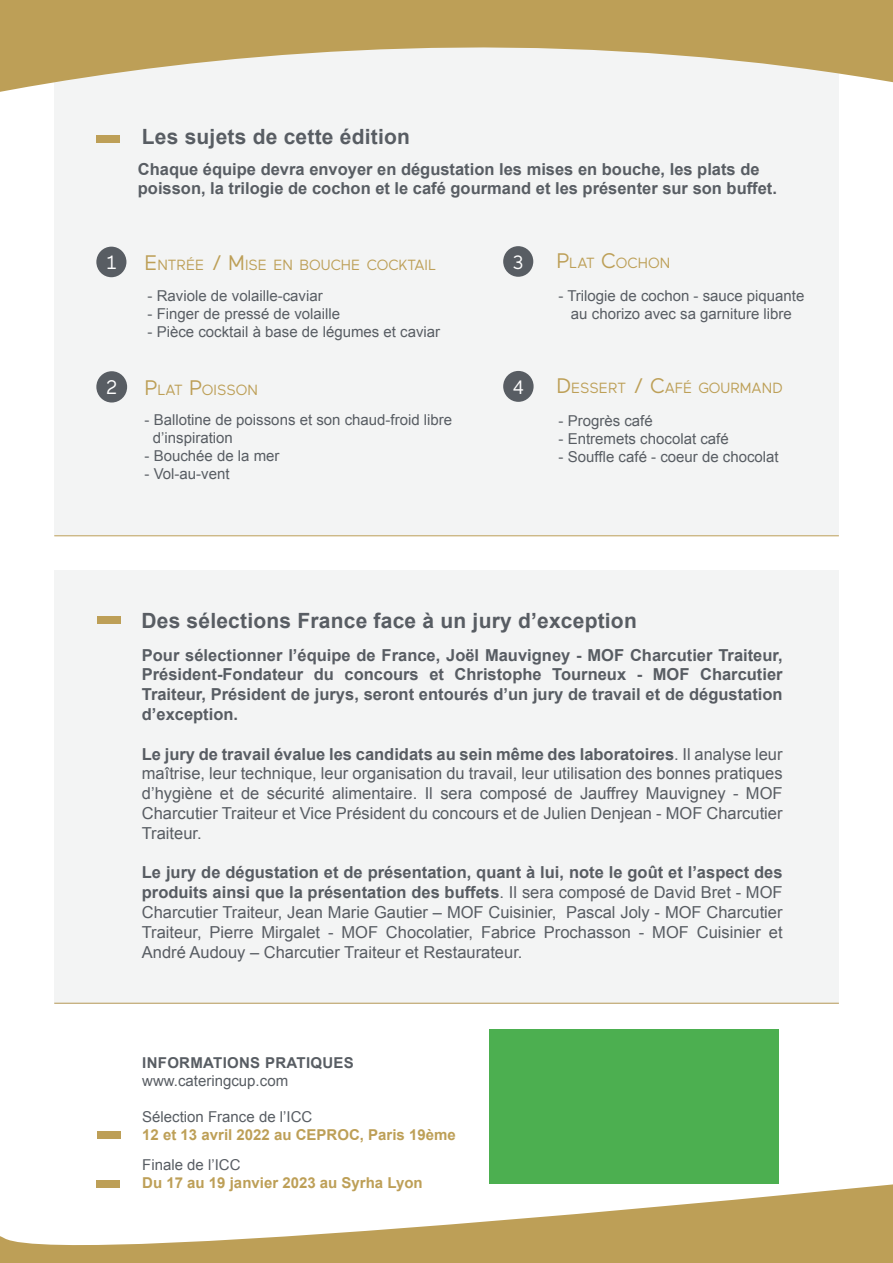
<style>
.page{position:relative;width:893px;height:1263px;background:#fff}
.page>*{position:absolute;margin:0;border:0;box-sizing:border-box;transform-origin:0 0}
.t1{font:700 21px "Arial";letter-spacing:.01em;color:#585d63}
.t2{font:19.65px "Maax";color:#fff}
.t3{font:19.35px "Maax";color:#fff}
.t4{font:19.2px "Maax";color:#fff}
.t5{font:16.5px/19.8px "Arial";color:#585d63;text-align:justify}
.t6{font:700 16.5px/19.8px "Arial";color:#585d63}
.t7{font:15px/18px "Arial";color:#585d63;text-align:center}
.t8{font:700 15px "Arial";color:#bd9f57}
.t9{font:700 15px "Arial";letter-spacing:.02em;color:#585d63}
.t10{font:14.7px "Maax";color:#bd9f57}
.s1{font-size:21px}
.s2{font-weight:700}
</style>
<div class="page">
<div style="left:54px;top:18px;width:784px;height:518px;background:#f3f4f4"></div>
<div style="left:96px;top:247px;width:30px;height:30px;background:#585d63;border-radius:50%"></div>
<div style="left:96px;top:371px;width:31px;height:31px;background:#585d63;border-radius:50%"></div>
<div style="left:503px;top:246px;width:30px;height:31px;background:#585d63;border-radius:50%"></div>
<div style="left:503px;top:371px;width:31px;height:31px;background:#585d63;border-radius:50%"></div>
<hr style="left:54px;top:535px;width:785px;height:1px;background:#bd9f57">
<hr style="left:54px;top:1003px;width:785px;height:1px;background:#bd9f57">
<svg style="left:0;top:0;width:893px;height:201px"></svg>
<div style="left:54px;top:570px;width:785px;height:433px;background:#f3f4f4"></div>
<div style="left:97px;top:135px;width:23px;height:7px;background:#bd9f57"></div>
<div style="left:97px;top:616px;width:24px;height:8px;background:#bd9f57"></div>
<div style="left:97px;top:1131px;width:24px;height:7px;background:#bd9f57"></div>
<svg style="left:0;top:1180px;width:893px;height:83px;fill:#bd9f57"></svg>
<div style="left:489px;top:1029px;width:290px;height:155px;background:#4caf50"></div>
<p class="t1" style="left:142px;top:123px;width:270px">Les sujets de cette édition</p>
<p class="t6" style="left:138px;top:160px;width:641px">Chaque équipe devra envoyer en dégustation les mises en bouche, les plats de poisson, la trilogie de cochon et le café gourmand et les présenter sur son buffet.</p>
<p class="t4" style="left:106px;top:252px;width:12px">1</p>
<p class="t10" style="left:145px;top:257px;width:293px"><span class="s1">E</span>NTRÉE <span class="s1">/ M</span>ISE E N BOUCHE COCKTAIL</p>
<p class="t4" style="left:513px;top:252px;width:12px">3</p>
<p class="t10" style="left:556px;top:255px;width:115px"><span class="s1">P</span>LAT <span class="s1">C</span>OCHON</p>
<p class="t7" style="left:148px;top:287px;width:177px">- Raviole de volaille-caviar</p>
<p class="t7" style="left:148px;top:305px;width:194px">- Finger de pressé de volaille</p>
<p class="t7" style="left:148px;top:323px;width:294px">- Pièce cocktail à base de légumes et caviar</p>
<p class="t7" style="left:558px;top:287px;width:247px">- Trilogie de cochon - sauce piquante au chorizo avec sa garniture libre</p>
<p class="t2" style="left:106px;top:377px;width:13px">2</p>
<p class="t10" style="left:145px;top:382px;width:115px"><span class="s1">P</span>LAT <span class="s1">P</span>OISSON</p>
<p class="t3" style="left:513px;top:376px;width:13px">4</p>
<p class="t10" style="left:556px;top:380px;width:226px"><span class="s1">D</span>ESSE RT <span class="s1">/ C</span>AFÉ GOURMAND</p>
<p class="t7" style="left:153px;top:411px;width:301px;text-align:left;text-indent:-8px">- Ballotine de poissons et son chaud-froid libre d’inspiration</p>
<p class="t7" style="left:145px;top:447px;width:137px">- Bouchée de la mer</p>
<p class="t7" style="left:145px;top:465px;width:87px">- Vol-au-vent</p>
<p class="t7" style="left:559px;top:412px;width:96px">- Progrès café</p>
<p class="t7" style="left:559px;top:430px;width:172px">- Entremets chocolat café</p>
<p class="t7" style="left:559px;top:448px;width:222px">- Souffle café - coeur de chocolat</p>
<p class="t1" style="left:141px;top:606px;width:497px">Des sélections France face à un jury d’exception</p>
<p class="t6" style="left:142px;top:645px;width:642px;text-align:justify">Pour sélectionner l’équipe de France, Joël Mauvigney - MOF Charcutier Traiteur, Président-Fondateur du concours et Christophe Tourneux - MOF Charcutier Traiteur, Président de jurys, seront entourés d’un jury de travail et de dégustation d’exception.</p>
<p class="t5" style="left:142px;top:744px;width:642px"><span class="s2">Le jury de travail évalue les candidats au sein même des laboratoires</span>. Il analyse leur maîtrise, leur technique, leur organisation du travail, leur utilisation des bonnes pratiques d’hygiène et de sécurité alimentaire. Il sera composé de Jauffrey Mauvigney - MOF Charcutier Traiteur et Vice Président du concours et de Julien Denjean - MOF Charcutier Traiteur.</p>
<p class="t5" style="left:142px;top:863px;width:642px"><span class="s2">Le jury de dégustation et de présentation, quant à lui, note le goût et l’aspect des produits ainsi que la présentation des buffets</span>. Il sera composé de David Bret - MOF Charcutier Traiteur, Jean Marie Gautier – MOF Cuisinier, Pascal Joly - MOF Charcutier Traiteur, Pierre Mirgalet - MOF Chocolatier, Fabrice Prochasson - MOF Cuisinier et André Audouy – Charcutier Traiteur et Restaurateur.</p>
<p class="t9" style="left:142px;top:1052px;width:213px">INFORMATIONS PRATIQUES</p>
<p class="t7" style="left:142px;top:1071px;width:147px">www.cateringcup.com</p>
<p class="t7" style="left:142px;top:1107px;width:172px">Sélection France de l’ICC</p>
<p class="t8" style="left:142px;top:1124px;width:315px">12 et 13 avril 2022 au CEPROC, Paris 19ème</p>
<p class="t7" style="left:142px;top:1156px;width:100px">Finale de l’ICC</p>
<p class="t8" style="left:142px;top:1173px;width:282px">Du 17 au 19 janvier 2023 au Syrha Lyon</p>
</div>
